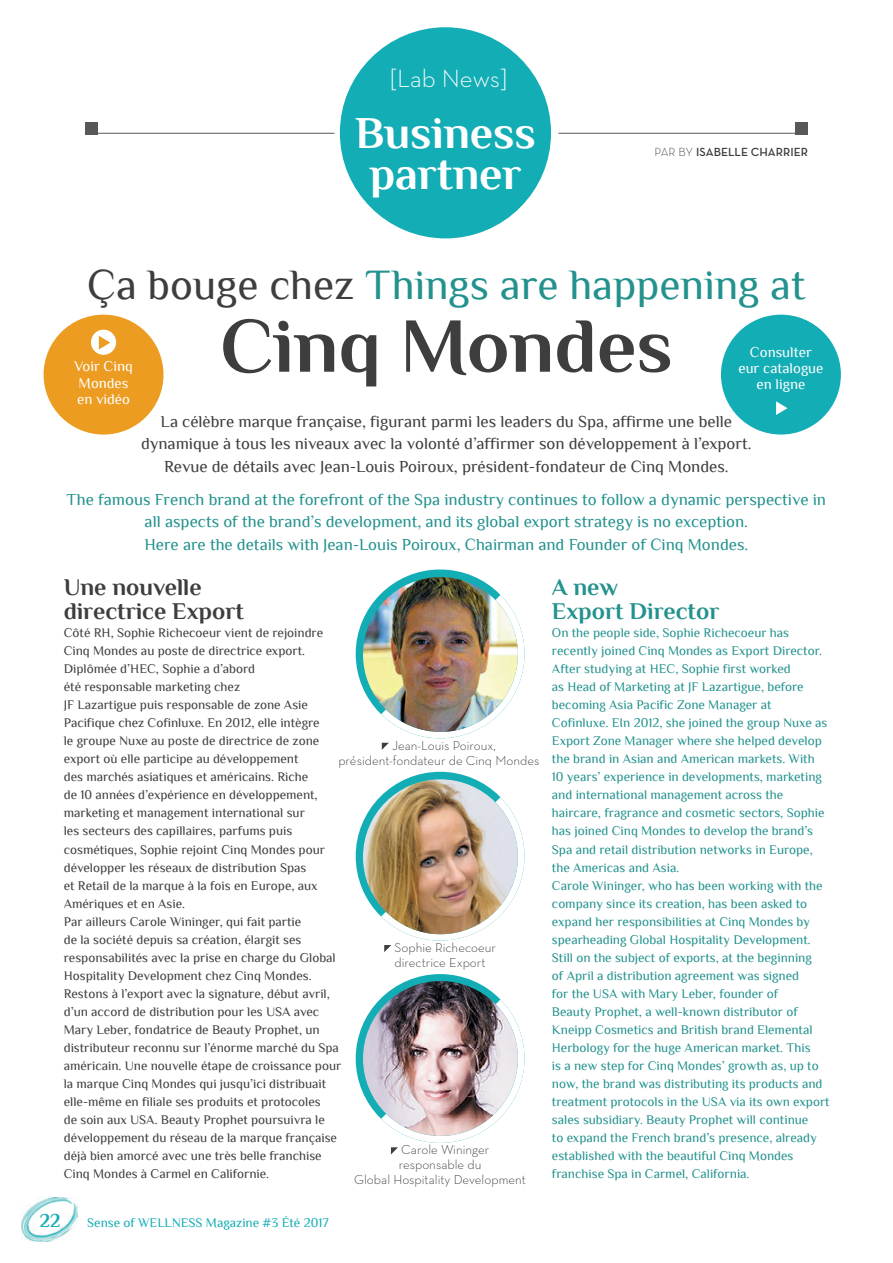
<style>
.page{position:relative;width:893px;height:1263px;background:#fff}
.page>*{position:absolute;margin:0;border:0;box-sizing:border-box;transform-origin:0 0}
.t1{font:700 77.7px "Philosopher";color:#3e3e3f}
.t2{font:700 45.6px/41.5px "Philosopher";color:#fff;text-align:center}
.t3{font:43.2px "Philosopher";color:#23928e}
.t4{font:300 25.35px "Neutra Text";color:#fff}
.t5{font:700 24px/24px "Philosopher";color:#3e3e3f}
.t6{font:700 24px/24px "Philosopher";color:#23928e}
.t7{font:700 19.2px "Philosopher";color:#13adb5}
.t8{font:16.8px/22.5px "Philosopher";color:#23928e;text-align:center}
.t9{font:16.8px/22.5px "Philosopher";color:#3e3e3f;text-align:center}
.t10{font:14.85px/16.4px "Philosopher";color:#fff;text-align:center}
.t11{font:13.2px/18px "Philosopher";color:#23928e}
.t12{font:13.2px/18px "Philosopher";color:#3e3e3f}
.t13{font:300 13.2px/15px "Neutra Text";color:#3e3e3f}
.t14{font:13.2px "Philosopher";color:#13adb5}
.t15{font:600 12px "Neutra Text";color:#3e3e3f}
.s1{font-weight:300}
.s2{color:#3e3e3f}
</style>
<div class="page">
<hr style="left:558px;top:133px;width:250px;height:1px;background:#57585a">
<hr style="left:85px;top:133px;width:250px;height:1px;background:#57585a">
<div style="left:796px;top:122px;width:12px;height:12px;background:#57585a"></div>
<div style="left:85px;top:122px;width:12px;height:12px;background:#57585a"></div>
<div style="left:340px;top:27px;width:211px;height:211px;background:#13adb5;border-radius:50%"></div>
<img style="left:21px;top:1197px;width:56px;height:45px">
<svg style="left:356px;top:772px;width:168px;height:168px"></svg>
<svg style="left:356px;top:569px;width:168px;height:169px"></svg>
<svg style="left:356px;top:974px;width:168px;height:169px"></svg>
<img style="left:371px;top:772px;width:153px;height:180px">
<img style="left:371px;top:569px;width:153px;height:181px">
<img style="left:371px;top:974px;width:153px;height:180px">
<div style="left:721px;top:315px;width:120px;height:120px;background:#13adb5;border-radius:50%"></div>
<svg style="left:776px;top:401px;width:11px;height:14px"></svg>
<div style="left:44px;top:315px;width:119px;height:120px;background:#ec9c21;border-radius:50%"></div>
<div style="left:91px;top:330px;width:25px;height:25px;background:#fff;border-radius:50%"></div>
<svg style="left:99px;top:336px;width:11px;height:13px"></svg>
<h3 class="t4" style="left:390px;top:63px;width:119px">[Lab News]</h3>
<h2 class="t2" style="left:355px;top:112px;width:182px">Business partner</h2>
<p class="t15" style="left:655px;top:144px;width:155px"><span class="s1">PAR BY</span> ISABELLE CHARRIER</p>
<h3 class="t3" style="left:87px;top:262px;width:720px"><span class="s2">Ça bouge chez</span> Things are happening at</h3>
<h1 class="t1" style="left:220px;top:305px;width:454px">Cinq Mondes</h1>
<p class="t10" style="left:738px;top:344px;width:86px">Consulter eur catalogue en ligne</p>
<p class="t10" style="left:74px;top:358px;width:60px;text-align:left">Voir Cinq<br>Mondes en vidéo</p>
<p class="t9" style="left:141px;top:410px;width:612px">La célèbre marque française, figurant parmi les leaders du Spa, affirme une belle dynamique à tous les niveaux avec la volonté d’affirmer son développement à l’export.<br>Revue de détails avec Jean-Louis Poiroux, président-fondateur de Cinq Mondes.</p>
<p class="t8" style="left:67px;top:488px;width:761px">The famous French brand at the forefront of the Spa industry continues to follow a dynamic perspective in all aspects of the brand’s development, and its global export strategy is no exception.<br>Here are the details with Jean-Louis Poiroux, Chairman and Founder of Cinq Mondes.</p>
<h3 class="t5" style="left:64px;top:576px;width:182px">Une nouvelle directrice Export</h3>
<p class="t12" style="left:64px;top:624px;width:279px">Côté RH, Sophie Richecoeur vient de rejoindre Cinq Mondes au poste de directrice export.<br>Diplômée d’HEC, Sophie a d’abord<br>été responsable marketing chez<br>JF Lazartigue puis responsable de zone Asie Pacifique chez Cofinluxe. En 2012, elle intègre<br>le groupe Nuxe au poste de directrice de zone export où elle participe au développement<br>des marchés asiatiques et américains. Riche<br>de 10 années d’expérience en développement, marketing et management international sur<br>les secteurs des capillaires, parfums puis cosmétiques, Sophie rejoint Cinq Mondes pour développer les réseaux de distribution Spas<br>et Retail de la marque à la fois en Europe, aux Amériques et en Asie.<br>Par ailleurs Carole Wininger, qui fait partie<br>de la société depuis sa création, élargit ses responsabilités avec la prise en charge du Global Hospitality Development chez Cinq Mondes.<br>Restons à l’export avec la signature, début avril, d’un accord de distribution pour les USA avec Mary Leber, fondatrice de Beauty Prophet, un distributeur reconnu sur l’énorme marché du Spa américain. Une nouvelle étape de croissance pour la marque Cinq Mondes qui jusqu’ici distribuait elle-même en filiale ses produits et protocoles<br>de soin aux USA. Beauty Prophet poursuivra le développement du réseau de la marque française déjà bien amorcé avec une très belle franchise Cinq Mondes à Carmel en Californie.</p>
<p class="t13" style="left:338px;top:738px;width:203px;text-indent:54px">Jean-Louis Poiroux, président-fondateur de Cinq Mondes</p>
<p class="t13" style="left:394px;top:940px;width:103px">Sophie Richecoeur directrice Export</p>
<p class="t13" style="left:401px;top:1142px;width:90px">Carole Wininger</p>
<p class="t13" style="left:399px;top:1157px;width:84px">responsable du</p>
<p class="t13" style="left:354px;top:1172px;width:173px">Global Hospitality Development</p>
<h3 class="t7" style="left:40px;top:1210px;width:22px">22</h3>
<p class="t14" style="left:87px;top:1215px;width:243px">Sense of WELLNESS Magazine #3 Été 2017</p>
<h3 class="t6" style="left:552px;top:576px;width:169px">A new<br>Export Director</h3>
<p class="t11" style="left:552px;top:624px;width:279px">On the people side, Sophie Richecoeur has recently joined Cinq Mondes as Export Director.<br>After studying at HEC, Sophie first worked<br>as Head of Marketing at JF Lazartigue, before becoming Asia Pacific Zone Manager at Cofinluxe. EIn 2012, she joined the group Nuxe as Export Zone Manager where she helped develop the brand in Asian and American markets. With 10 years’ experience in developments, marketing and international management across the haircare, fragrance and cosmetic sectors, Sophie has joined Cinq Mondes to develop the brand’s Spa and retail distribution networks in Europe, the Americas and Asia.<br>Carole Wininger, who has been working with the company since its creation, has been asked to expand her responsibilities at Cinq Mondes by spearheading Global Hospitality Development.<br>Still on the subject of exports, at the beginning<br>of April a distribution agreement was signed<br>for the USA with Mary Leber, founder of<br>Beauty Prophet, a well-known distributor of Kneipp Cosmetics and British brand Elemental Herbology for the huge American market. This<br>is a new step for Cinq Mondes’ growth as, up to now, the brand was distributing its products and treatment protocols in the USA via its own export sales subsidiary. Beauty Prophet will continue<br>to expand the French brand’s presence, already established with the beautiful Cinq Mondes franchise Spa in Carmel, California.</p>
</div>
